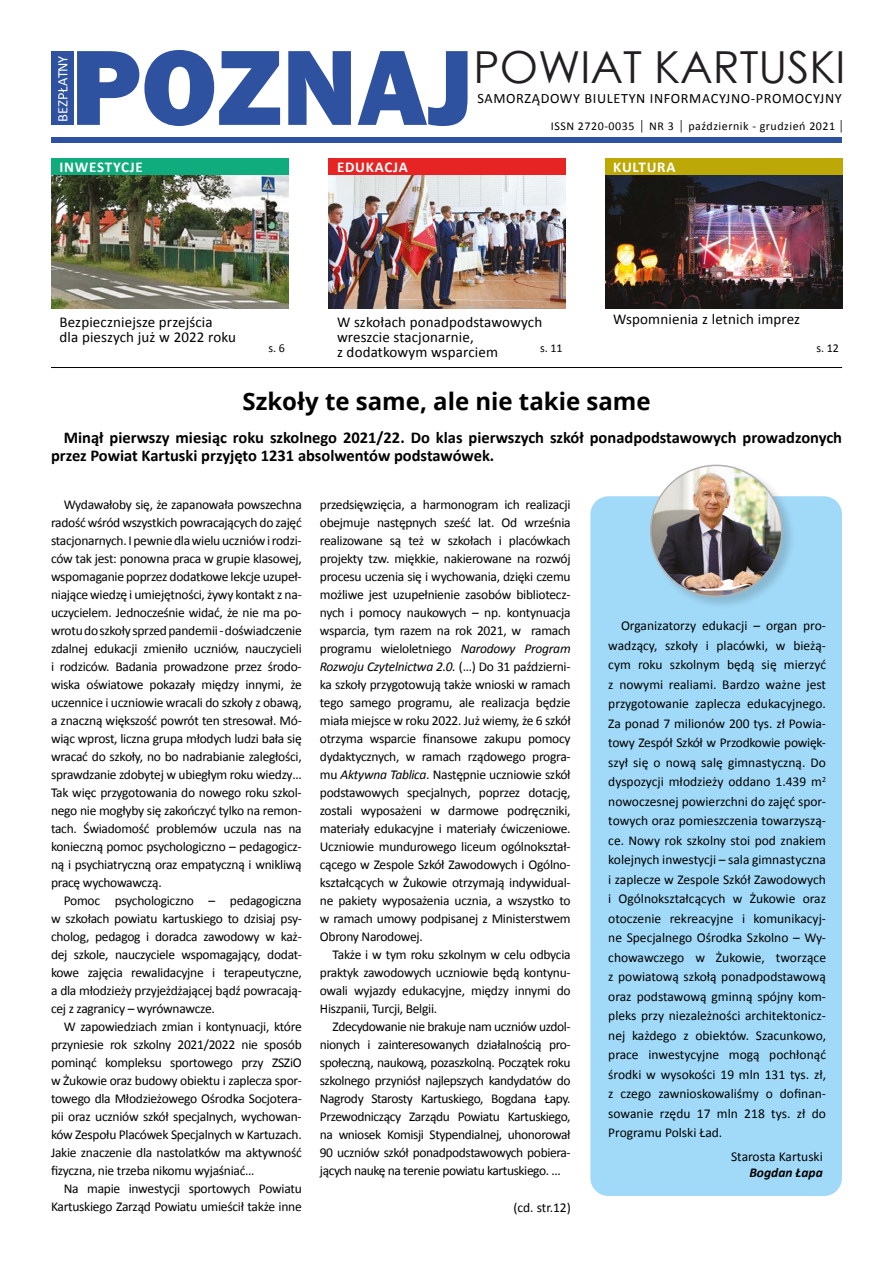
<style>
.page{position:relative;width:893px;height:1263px;background:#fff}
.page>*{position:absolute;margin:0;border:0;box-sizing:border-box;transform-origin:0 0}
.t1{font:800 110.7px "Franklin Gothic";color:#2f52a0}
.t2{font:44.1px "Century Gothic";color:#231e21}
.t3{font:700 24px "Open Sans";color:#000}
.t4{font:700 16.5px/18px "Calibri";color:#000}
.t5{font:15px/15px "Calibri";letter-spacing:.01em;color:#000}
.t6{font:700 15px "Calibri";letter-spacing:.05em;color:#fff}
.t7{font:14.55px "Calibri";color:#fff}
.t8{font:14.25px "Calibri";letter-spacing:.045em;color:#000}
.t9{font:13.5px/18px "Calibri";letter-spacing:-.02em;color:#000;text-align:justify}
.t10{font:13.5px "Calibri";color:#000}
.t11{font:italic 700 13.5px "Calibri";color:#000}
.t12{font:12px "Calibri";letter-spacing:.045em;color:#000}
.s1{font-style:italic}
</style>
<div class="page">
<div style="left:51px;top:137px;width:791px;height:5px;background:#2f52a0"></div>
<div style="left:51px;top:51px;width:23px;height:74px;background:#2f52a0"></div>
<svg style="left:58px;top:86px;width:9px;height:20px"></svg>
<svg style="left:681px;top:120px;width:1px;height:13px"></svg>
<svg style="left:641px;top:120px;width:1px;height:13px"></svg>
<svg style="left:841px;top:120px;width:1px;height:13px"></svg>
<div style="left:329px;top:159px;width:237px;height:17px;background:#e52423"></div>
<div style="left:51px;top:159px;width:237px;height:17px;background:#10ac7d"></div>
<div style="left:605px;top:159px;width:237px;height:17px;background:#bca908"></div>
<hr style="left:51px;top:367px;width:791px;height:1px;background:#000">
<div style="left:590px;top:496px;width:252px;height:700px;background:#a1daf8;border-radius:18px"></div>
<div style="left:649px;top:464px;width:147px;height:146px;background:#000;opacity:.15"></div>
<img style="left:651px;top:465px;width:131px;height:131px;border-radius:66px">
<img style="left:329px;top:176px;width:237px;height:133px">
<img style="left:605px;top:176px;width:237px;height:133px">
<img style="left:51px;top:176px;width:237px;height:133px">
<p class="t7" style="left:53px;top:86px;width:32px;rotate:-90deg">ATNY</p>
<p class="t7" style="left:53px;top:122px;width:16px;rotate:-90deg">BE</p>
<h1 class="t1" style="left:71px;top:16px;width:404px">POZNAJ</h1>
<h2 class="t2" style="left:474px;top:37px;width:373px">POWIAT KARTUSKI</h2>
<p class="t8" style="left:477px;top:89px;width:366px">SAMORZĄDOWY BIULETYN INFORMACYJNO-PROMOCYJNY</p>
<p class="t12" style="left:551px;top:119px;width:286px">ISSN 2720-0035 NR 3 październik - grudzień 2021</p>
<p class="t6" style="left:60px;top:158px;width:85px">INWESTYCJE</p>
<p class="t6" style="left:337px;top:158px;width:72px">EDUKACJA</p>
<p class="t6" style="left:613px;top:158px;width:64px">KULTURA</p>
<p class="t5" style="left:60px;top:314px;width:178px">Bezpieczniejsze przejścia<br>dla pieszych już w 2022 roku</p>
<p class="t5" style="left:613px;top:311px;width:188px">Wspomnienia z letnich imprez</p>
<p class="t5" style="left:337px;top:314px;width:207px">W szkołach ponadpodstawowych wreszcie stacjonarnie,<br>z dodatkowym wsparciem</p>
<p class="t12" style="left:268px;top:340px;width:18px">s. 6</p>
<p class="t12" style="left:540px;top:340px;width:24px">s. 11</p>
<h3 class="t3" style="left:242px;top:384px;width:410px">Szkoły te same, ale nie takie same</h3>
<p class="t12" style="left:816px;top:340px;width:24px">s. 12</p>
<p class="t4" style="left:51px;top:429px;width:793px;text-indent:13px">Minął pierwszy miesiąc roku szkolnego 2021/22. Do klas pierwszych szkół ponadpodstawowych prowadzonych przez Powiat Kartuski przyjęto 1231 absolwentów podstawówek.</p>
<p class="t9" style="left:51px;top:496px;width:252px;text-indent:13px">Wydawałoby się, że zapanowała powszechna radość wśród wszystkich powracających do zajęć stacjonarnych. I pewnie dla wielu uczniów i rodzi&shy;ców tak jest: ponowna praca w grupie klasowej, wspomaganie poprzez dodatkowe lekcje uzupeł&shy;niające wiedzę i umiejętności, żywy kontakt z na&shy;uczycielem. Jednocześnie widać, że nie ma po&shy;wrotu do szkoły sprzed pandemii - doświadczenie zdalnej edukacji zmieniło uczniów, nauczycieli i rodziców. Badania prowadzone przez środo&shy;wiska oświatowe pokazały między innymi, że uczennice i uczniowie wracali do szkoły z obawą, a znaczną większość powrót ten stresował. Mó&shy;wiąc wprost, liczna grupa młodych ludzi bała się wracać do szkoły, no bo nadrabianie zaległości, sprawdzanie zdobytej w ubiegłym roku wiedzy… Tak więc przygotowania do nowego roku szkol&shy;nego nie mogłyby się zakończyć tylko na remon&shy;tach. Świadomość problemów uczula nas na konieczną pomoc psychologiczno – pedagogicz&shy;ną i psychiatryczną oraz empatyczną i wnikliwą pracę wychowawczą.</p>
<p class="t9" style="left:51px;top:892px;width:252px;text-indent:13px">Pomoc psychologiczno – pedagogiczna w szkołach powiatu kartuskiego to dzisiaj psy&shy;cholog, pedagog i doradca zawodowy w każ&shy;dej szkole, nauczyciele wspomagający, dodat&shy;kowe zajęcia rewalidacyjne i terapeutyczne, a dla młodzieży przyjeżdżającej bądź powracają&shy;cej z zagranicy – wyrównawcze.</p>
<p class="t9" style="left:51px;top:1018px;width:252px;text-indent:13px">W zapowiedziach zmian i kontynuacji, które przyniesie rok szkolny 2021/2022 nie sposób pominąć kompleksu sportowego przy ZSZiO w Żukowie oraz budowy obiektu i zaplecza spor&shy;towego dla Młodzieżowego Ośrodka Socjotera&shy;pii oraz uczniów szkół specjalnych, wychowan&shy;ków Zespołu Placówek Specjalnych w Kartuzach.<br>Jakie znaczenie dla nastolatków ma aktywność fizyczna, nie trzeba nikomu wyjaśniać…</p>
<p class="t9" style="left:51px;top:1179px;width:252px;text-align:right">Na mapie inwestycji sportowych Powiatu<br>Kartuskiego Zarząd Powiatu umieścił także inne</p>
<p class="t9" style="left:320px;top:495px;width:252px">przedsięwzięcia, a harmonogram ich realizacji obejmuje następnych sześć lat. Od września realizowane są też w szkołach i placówkach projekty tzw. miękkie, nakierowane na rozwój procesu uczenia się i wychowania, dzięki czemu możliwe jest uzupełnienie zasobów bibliotecz&shy;nych i pomocy naukowych – np. kontynuacja wsparcia, tym razem na rok 2021, w ramach programu wieloletniego <span class="s1">Narodowy Program Rozwoju Czytelnictwa 2.0.</span> (…) Do 31 październi&shy;ka szkoły przygotowują także wnioski w ramach tego samego programu, ale realizacja będzie miała miejsce w roku 2022. Już wiemy, że 6 szkół otrzyma wsparcie finansowe zakupu pomocy dydaktycznych, w ramach rządowego progra&shy;mu <span class="s1">Aktywna Tablica</span>. Następnie uczniowie szkół podstawowych specjalnych, poprzez dotację, zostali wyposażeni w darmowe podręczniki, materiały edukacyjne i materiały ćwiczeniowe.<br>Uczniowie mundurowego liceum ogólnokształ&shy;cącego w Zespole Szkół Zawodowych i Ogólno&shy;kształcących w Żukowie otrzymają indywidual&shy;ne pakiety wyposażenia ucznia, a wszystko to w ramach umowy podpisanej z Ministerstwem Obrony Narodowej.</p>
<p class="t9" style="left:320px;top:945px;width:252px;text-indent:13px">Także i w tym roku szkolnym w celu odbycia praktyk zawodowych uczniowie będą kontynu&shy;owali wyjazdy edukacyjne, między innymi do Hiszpanii, Turcji, Belgii.</p>
<p class="t9" style="left:320px;top:1017px;width:252px;text-indent:13px">Zdecydowanie nie brakuje nam uczniów uzdol&shy;nionych i zainteresowanych działalnością pro&shy;społeczną, naukową, pozaszkolną. Początek roku szkolnego przyniósł najlepszych kandydatów do Nagrody Starosty Kartuskiego, Bogdana Łapy.<br>Przewodniczący Zarządu Powiatu Kartuskiego, na wniosek Komisji Stypendialnej, uhonorował 90 uczniów szkół ponadpodstawowych pobiera&shy;jących naukę na terenie powiatu kartuskiego. ...</p>
<p class="t9" style="left:513px;top:1198px;width:59px">(cd. str.12)</p>
<p class="t9" style="left:608px;top:616px;width:219px;line-height:19.5px;text-indent:13px">Organizatorzy edukacji – organ pro&shy;wadzący, szkoły i placówki, w bieżą&shy;cym roku szkolnym będą się mierzyć z nowymi realiami. Bardzo ważne jest przygotowanie zaplecza edukacyjnego.<br>Za ponad 7 milionów 200 tys. zł Powia&shy;towy Zespół Szkół w Przodkowie powięk&shy;szył się o nową salę gimnastyczną. Do dyspozycji młodzieży oddano 1.439 m<sup>2 </sup>nowoczesnej powierzchni do zajęć spor&shy;towych oraz pomieszczenia towarzyszą&shy;ce. Nowy rok szkolny stoi pod znakiem kolejnych inwestycji – sala gimnastyczna i zaplecze w Zespole Szkół Zawodowych i Ogólnokształcących w Żukowie oraz otoczenie rekreacyjne i komunikacyj&shy;ne Specjalnego Ośrodka Szkolno – Wy&shy;chowawczego w Żukowie, tworzące z powiatową szkołą ponadpodstawową oraz podstawową gminną spójny kom&shy;pleks przy niezależności architektonicz&shy;nej każdego z obiektów. Szacunkowo, prace inwestycyjne mogą pochłonąć środki w wysokości 19 mln 131 tys. zł, z czego zawnioskowaliśmy o dofinan&shy;sowanie rzędu 17 mln 218 tys. zł do Programu Polski Ład.</p>
<p class="t10" style="left:731px;top:1148px;width:93px">Starosta Kartuski</p>
<p class="t11" style="left:749px;top:1164px;width:75px">Bogdan Łapa</p>
</div>
